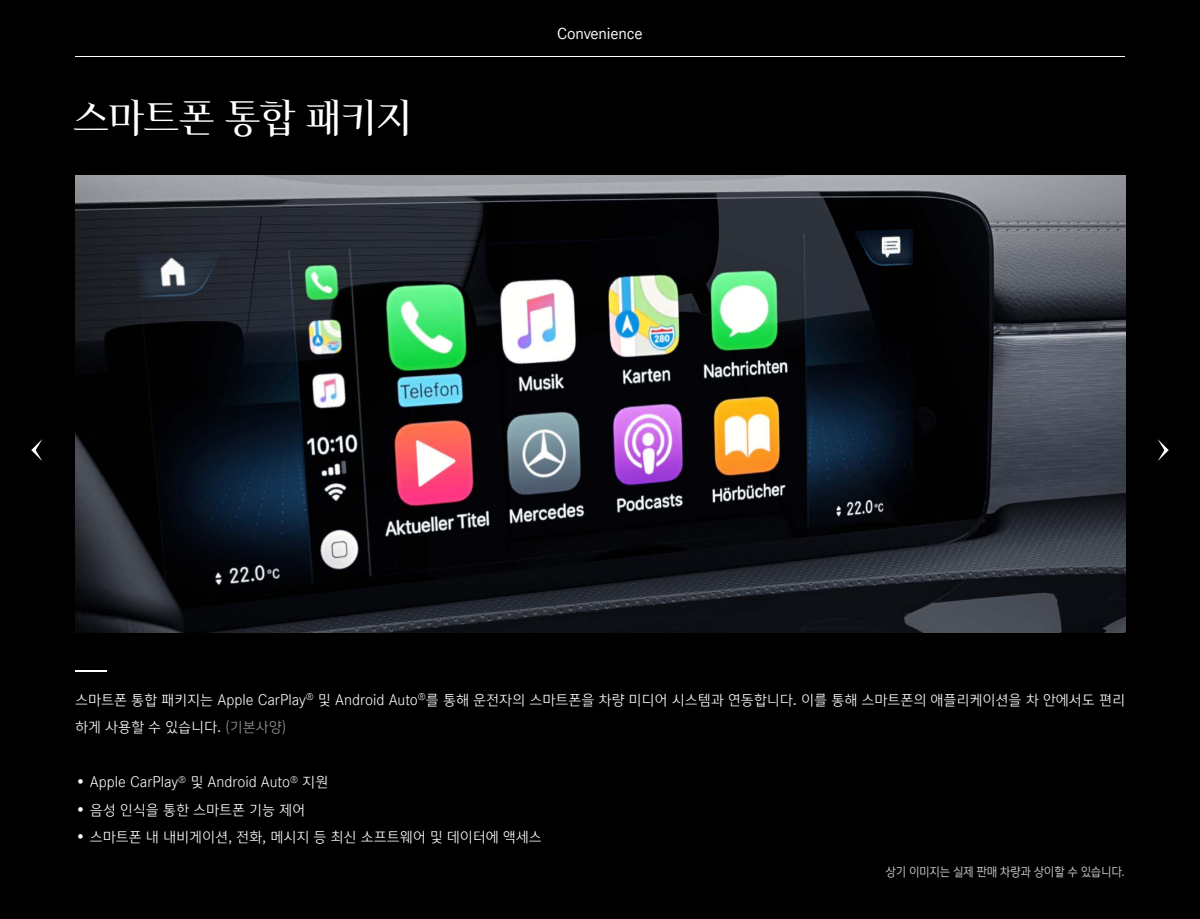
<style>
.page{position:relative;width:1200px;height:919px;background:#000}
.page>*{position:absolute;margin:0;border:0;box-sizing:border-box;transform-origin:0 0}
.t1{font:43.75px "MBK Corporate A";letter-spacing:-.01em;color:#fff}
.t2{font:16.88px "MBK Corporate S";letter-spacing:-.01em;color:#fff}
.t3{font:300 16.25px/27.5px "MBK Corporate S";color:#fff}
.t4{font:13.75px "MBK Corporate S";letter-spacing:-.02em;color:#bfbfbf;scale:.95 1}
.t5{font:300 10px "MBK Corporate S";color:#fff}
.s1{color:#999}
</style>
<div class="page">
<hr style="left:75px;top:56px;width:1050px;height:1px;background:#fff">
<hr style="left:75px;top:670px;width:31px;height:2px;background:#fff">
<img style="left:75px;top:175px;width:1050px;height:457px">
<svg style="left:31px;top:439px;width:11px;height:22px"></svg>
<svg style="left:1158px;top:439px;width:11px;height:22px"></svg>
<h1 class="t1" style="left:73px;top:93px;width:340px">스마트폰 통합 패키지</h1>
<p class="t2" style="left:557px;top:24px;width:87px">Convenience</p>
<p class="t3" style="left:75px;top:686px;width:232px">스마트폰 통합 패키지는 Apple CarPlay 하게 사용할 수 있습니다 <span class="s1">(</span>. <span class="s1">기본사양(</span></p>
<p class="t3" style="left:318px;top:686px;width:809px">및 Android Auto 를<sup>®</sup> 통해 운전자의 스마트폰을 차량 미디어 시스템과 연동합니다. 이를 통해 스마트폰의 애플리케이션을 차 안에서도 편리</p>
<p class="t5" style="left:306px;top:691px;width:9px">®</p>
<p class="t3" style="left:190px;top:768px;width:101px">및 Android Auto</p>
<p class="t3" style="left:302px;top:768px;width:28px">지원</p>
<p class="t3" style="left:75px;top:768px;width:105px">• Apple CarPlay</p>
<p class="t3" style="left:75px;top:796px;width:232px">• 음성 인식을 통한 스마트폰 기능 제어</p>
<p class="t3" style="left:75px;top:823px;width:468px">• 스마트폰 내 내비게이션, 전화, 메시지 등 최신 소프트웨어 및 데이터에 액세스</p>
<p class="t5" style="left:178px;top:774px;width:9px">®</p>
<p class="t5" style="left:290px;top:774px;width:9px">®</p>
<p class="t4" style="left:886px;top:864px;width:254px">상기 이미지는 실제 판매 차량과 상이할 수 있습니다.</p>
</div>
